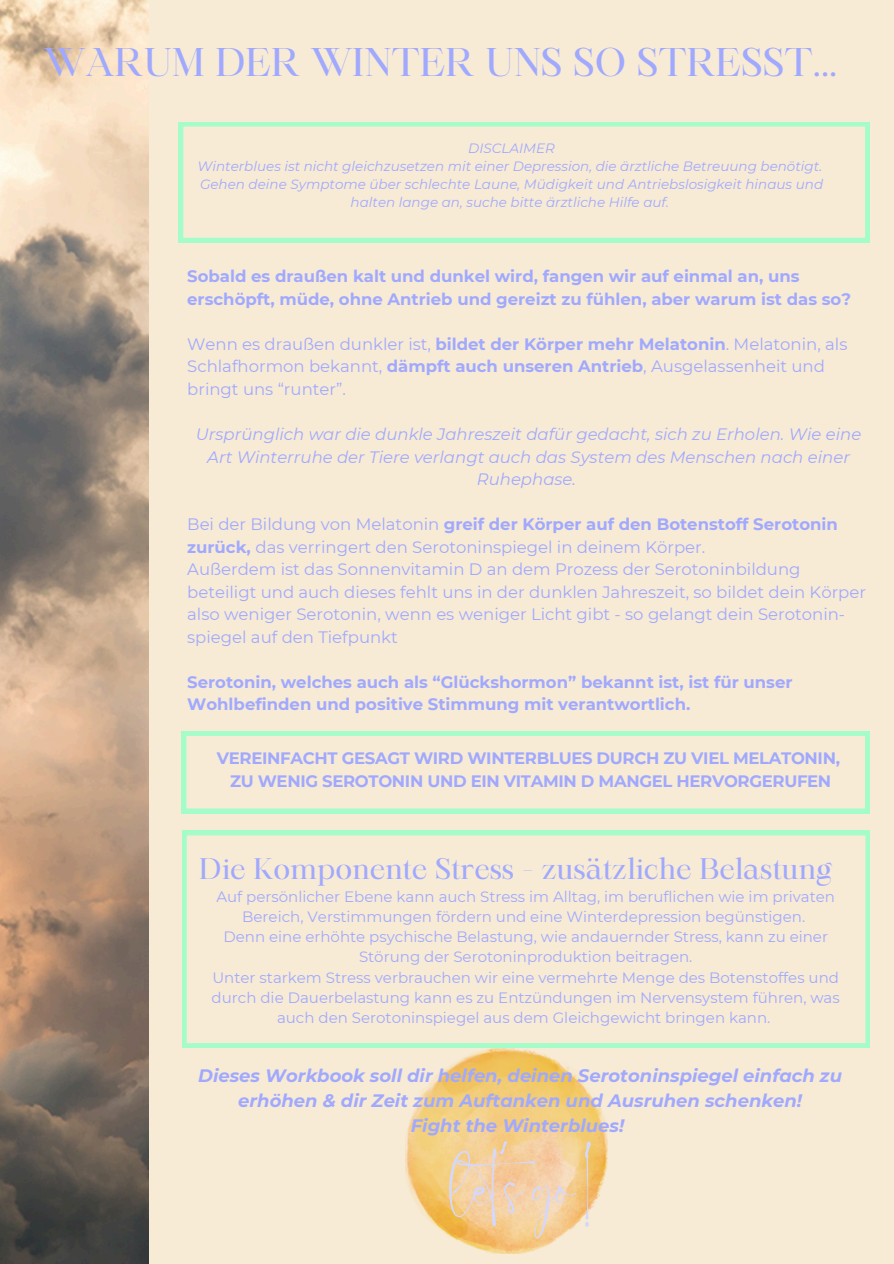
<style>
.page{position:relative;width:894px;height:1264px;background:#fff}
.page>*{position:absolute;margin:0;border:0;box-sizing:border-box;transform-origin:0 0}
.t1{font:104.25px "Blastine";letter-spacing:-.02em;color:#d5d8f9}
.t2{font:38.4px "Maharlika";color:#a1a9fe}
.t3{font:28.5px "Maharlika";color:#a1a9fe}
.t4{font:italic 700 18px/24.8px "Montserrat";color:#a1a9fe;text-align:center}
.t5{font:16.5px/22.5px "Montserrat";color:#a1a9fe}
.t6{font:700 16.5px/22.5px "Montserrat";color:#a1a9fe}
.t7{font:italic 16.5px/22.5px "Montserrat";color:#a1a9fe;text-align:center}
.t8{font:700 16.5px/22.5px "Montserrat";letter-spacing:-.02em;color:#a1a9fe;text-align:center}
.t9{font:15px/20.2px "Montserrat";color:#a1a9fe;text-align:center}
.t10{font:italic 13.5px/18px "Montserrat";color:#a1a9fe;text-align:center}
.s1{font-weight:700}
</style>
<div class="page">
<div style="left:0;top:0;width:893px;height:1263px;background:#f7ebd6"></div>
<svg style="left:179px;top:122px;width:690px;height:120px"></svg>
<img style="left:405px;top:1047px;width:202px;height:206px">
<img style="left:0;top:0;width:148px;height:1263px">
<svg style="left:182px;top:731px;width:687px;height:82px"></svg>
<svg style="left:182px;top:831px;width:687px;height:216px"></svg>
<p class="t2" style="left:44px;top:46px;width:794px">WARUM DER WINTER UNS SO STRESST...</p>
<p class="t10" style="left:468px;top:139px;width:88px">DISCLAIMER</p>
<p class="t10" style="left:197px;top:157px;width:626px">Winterblues ist nicht gleichzusetzen mit einer Depression, die ärztliche Betreuung benötigt.</p>
<h2 class="t10" style="left:200px;top:175px;width:624px">Gehen deine Symptome über schlechte Laune, Müdigkeit und Antriebslosigkeit hinaus und halten lange an, suche bitte ärztliche Hilfe auf.</h2>
<h5 class="t6" style="left:187px;top:265px;width:665px">Sobald es draußen kalt und dunkel wird, fangen wir auf einmal an, uns erschöpft, müde, ohne Antrieb und gereizt zu fühlen, aber warum ist das so?</h5>
<h6 class="t5" style="left:187px;top:333px;width:661px">Wenn es draußen dunkler ist, <span class="s1">bildet der Körper mehr Melatonin</span>. Melatonin, als<br>Schlafhormon bekannt, <span class="s1">dämpft auch unseren Antrieb</span>, Ausgelassenheit und bringt uns “runter”.</h6>
<h6 class="t7" style="left:196px;top:423px;width:666px">Ursprünglich war die dunkle Jahreszeit dafür gedacht, sich zu Erholen. Wie eine<br>Art Winterruhe der Tiere verlangt auch das System des Menschen nach einer<br>Ruhephase.</h6>
<h6 class="t5" style="left:187px;top:513px;width:680px">Bei der Bildung von Melatonin <span class="s1">greif der Körper auf den Botenstoff Serotonin zurück,</span> das verringert den Serotoninspiegel in deinem Körper.<br>Außerdem ist das Sonnenvitamin D an dem Prozess der Serotoninbildung beteiligt und auch dieses fehlt uns in der dunklen Jahreszeit, so bildet dein Körper also weniger Serotonin, wenn es weniger Licht gibt - so gelangt dein Serotonin&shy;spiegel auf den Tiefpunkt</h6>
<h5 class="t6" style="left:187px;top:670px;width:606px">Serotonin, welches auch als “Glückshormon” bekannt ist, ist für unser<br>Wohlbefinden und positive Stimmung mit verantwortlich.</h5>
<p class="t8" style="left:217px;top:747px;width:624px">VEREINFACHT GESAGT WIRD WINTERBLUES DURCH ZU VIEL MELATONIN,<br>ZU WENIG SEROTONIN UND EIN VITAMIN D MANGEL HERVORGERUFEN</p>
<h3 class="t3" style="left:199px;top:857px;width:635px">Die Komponente Stress - zusätzliche Belastung</h3>
<p class="t9" style="left:216px;top:886px;width:620px">Auf persönlicher Ebene kann auch Stress im Alltag, im beruflichen wie im privaten<br>Bereich, Verstimmungen fördern und eine Winterdepression begünstigen.</p>
<p class="t9" style="left:223px;top:926px;width:606px">Denn eine erhöhte psychische Belastung, wie andauernder Stress, kann zu einer<br>Störung der Serotoninproduktion beitragen.</p>
<p class="t9" style="left:211px;top:967px;width:629px">Unter starkem Stress verbrauchen wir eine vermehrte Menge des Botenstoffes und durch die Dauerbelastung kann es zu Entzündungen im Nervensystem führen, was auch den Serotoninspiegel aus dem Gleichgewicht bringen kann.</p>
<p class="t4" style="left:198px;top:1063px;width:645px">Dieses Workbook soll dir helfen, deinen Serotoninspiegel einfach zu erhöhen &amp; dir Zeit zum Auftanken und Ausruhen schenken!<br>Fight the Winterblues!</p>
<h4 class="t1" style="left:449px;top:1131px;width:143px">let´sgo !</h4>
</div>
